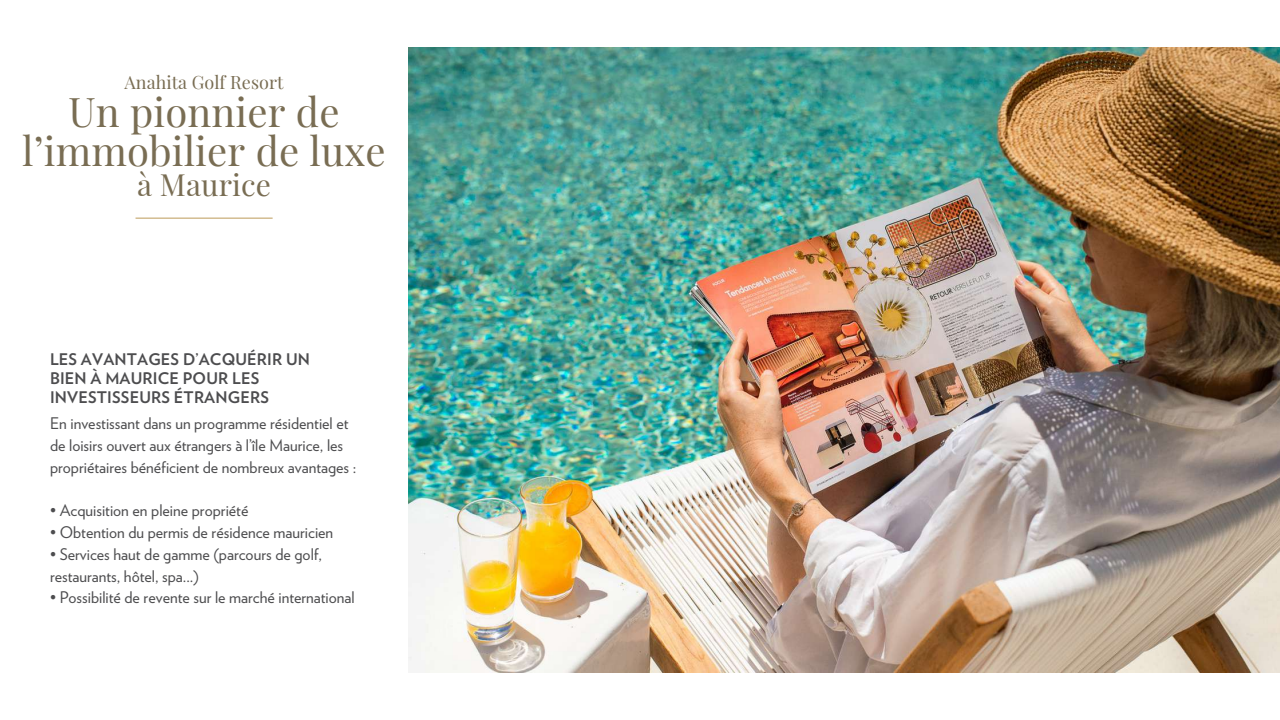
<style>
.page{position:relative;width:1280px;height:720px;background:#fff}
.page>*{position:absolute;margin:0;border:0;box-sizing:border-box;transform-origin:0 0}
.t1{font:40px/39px "Playfair Display";letter-spacing:.005em;color:#796d53;text-align:center}
.t2{font:30px "Playfair Display";letter-spacing:.005em;color:#796d53}
.t3{font:18px "Playfair Display";letter-spacing:.005em;color:#796d53}
.t4{font:16px/21.8px "Verlag";color:#4d4d4f}
.t5{font:700 16px/18.8px "Verlag";letter-spacing:.01em;color:#4d4d4f}
</style>
<div class="page">
<img style="left:408px;top:48px;width:872px;height:624px">
<hr style="left:135px;top:218px;width:138px;height:1px;background:#bc9a58">
<p class="t3" style="left:124px;top:70px;width:161px">Anahita Golf Resort</p>
<h1 class="t1" style="left:22px;top:90px;width:365px">Un pionnier de l’immobilier de luxe</h1>
<h2 class="t2" style="left:137px;top:163px;width:135px">à Maurice</h2>
<p class="t5" style="left:50px;top:351px;width:261px">LES AVANTAGES D’ACQUÉRIR UN<br>BIEN À MAURICE POUR LES<br>INVESTISSEURS ÉTRANGERS</p>
<p class="t4" style="left:50px;top:414px;width:308px">En investissant dans un programme résidentiel et de loisirs ouvert aux étrangers à l’île Maurice, les propriétaires bénéficient de nombreux avantages :</p>
<p class="t4" style="left:50px;top:501px;width:200px">• Acquisition en pleine propriété</p>
<p class="t4" style="left:50px;top:522px;width:285px">• Obtention du permis de résidence mauricien</p>
<p class="t4" style="left:50px;top:544px;width:274px">• Services haut de gamme (parcours de golf, restaurants, hôtel, spa...)</p>
<p class="t4" style="left:50px;top:588px;width:306px">• Possibilité de revente sur le marché international</p>
</div>
